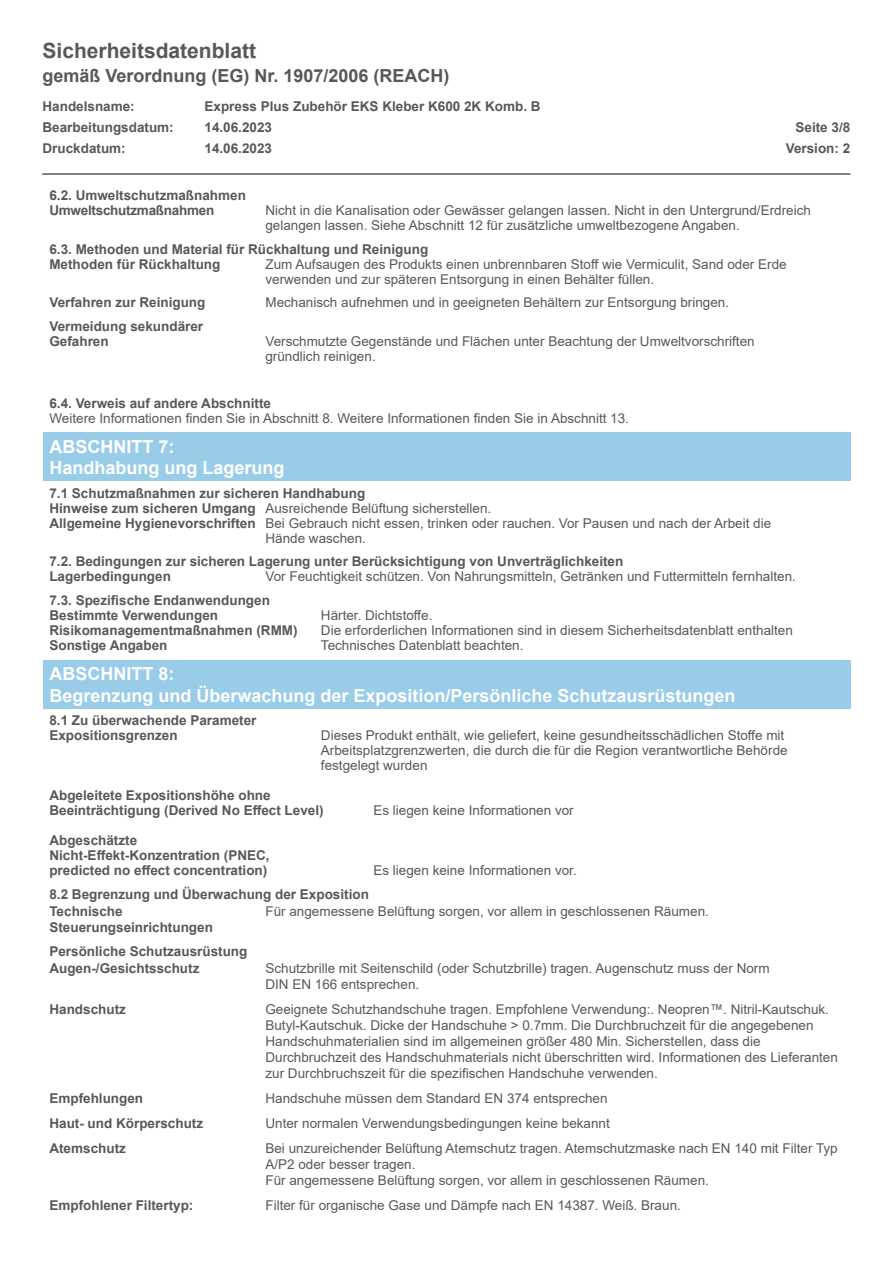
<style>
.page{position:relative;width:893px;height:1263px;background:#fff}
.page>*{position:absolute;margin:0;border:0;box-sizing:border-box;transform-origin:0 0}
.t1{font:700 21px "Arial";color:#57585a}
.t2{font:700 18px "Arial";color:#fff}
.t3{font:700 18px "Arial";color:#57585a}
.t4{font:13.5px/15px "Arial";color:#57585a}
.t5{font:700 13.5px/15px "Arial";color:#57585a}
.t6{font:700 13.5px "Arial";letter-spacing:-.02em;color:#57585a}
.s1{font-weight:700}
</style>
<div class="page">
<hr style="left:42px;top:173px;width:808px;height:2px;background:#57585a">
<div style="left:43px;top:432px;width:807px;height:48px;background:#98cce9"></div>
<div style="left:43px;top:660px;width:807px;height:49px;background:#98cce9"></div>
<h1 class="t1" style="left:43px;top:36px;width:215px">Sicherheitsdatenblatt</h1>
<h2 class="t3" style="left:43px;top:63px;width:409px">gemäß Verordnung (EG) Nr. 1907/2006 (REACH)</h2>
<p class="t5" style="left:43px;top:99px;width:94px">Handelsname:</p>
<p class="t5" style="left:205px;top:99px;width:338px">Express Plus Zubehör EKS Kleber K600 2K Komb. B</p>
<p class="t5" style="left:43px;top:120px;width:133px">Bearbeitungsdatum:</p>
<p class="t5" style="left:205px;top:120px;width:69px">14.06.2023</p>
<p class="t5" style="left:795px;top:120px;width:56px">Seite 3/8</p>
<p class="t5" style="left:43px;top:141px;width:85px">Druckdatum:</p>
<p class="t5" style="left:205px;top:141px;width:69px">14.06.2023</p>
<p class="t5" style="left:786px;top:141px;width:66px">Version: 2</p>
<p class="t5" style="left:49px;top:188px;width:198px">6.2. Umweltschutzmaßnahmen</p>
<p class="t6" style="left:49px;top:201px;width:166px">Umweltschutzmaßnahmen</p>
<p class="t4" style="left:265px;top:203px;width:547px">Nicht in die Kanalisation oder Gewässer gelangen lassen. Nicht in den Untergrund/Erdreich gelangen lassen. Siehe Abschnitt 12 für zusätzliche umweltbezogene Angaben.</p>
<p class="t5" style="left:49px;top:242px;width:380px">6.3. Methoden und Material für Rückhaltung und Reinigung</p>
<p class="t5" style="left:49px;top:257px;width:173px">Methoden für Rückhaltung</p>
<p class="t4" style="left:265px;top:256px;width:523px">Zum Aufsaugen des Produkts einen unbrennbaren Stoff wie Vermiculit, Sand oder Erde verwenden und zur späteren Entsorgung in einen Behälter füllen.</p>
<p class="t5" style="left:49px;top:295px;width:158px">Verfahren zur Reinigung</p>
<p class="t4" style="left:265px;top:295px;width:465px">Mechanisch aufnehmen und in geeigneten Behältern zur Entsorgung bringen.</p>
<p class="t5" style="left:49px;top:319px;width:155px">Vermeidung sekundärer<br>Gefahren</p>
<p class="t4" style="left:265px;top:333px;width:491px">Verschmutzte Gegenstände und Flächen unter Beachtung der Umweltvorschriften gründlich reinigen.</p>
<p class="t4" style="left:49px;top:395px;width:581px"><span class="s1">6.4. Verweis auf andere Abschnitte<br></span>Weitere Informationen finden Sie in Abschnitt 8. Weitere Informationen finden Sie in Abschnitt 13.</p>
<p class="t2" style="left:49px;top:434px;width:126px">ABSCHNITT 7:</p>
<p class="t2" style="left:49px;top:455px;width:237px">Handhabung ung Lagerung</p>
<p class="t5" style="left:49px;top:486px;width:317px">7.1 Schutzmaßnahmen zur sicheren Handhabung</p>
<p class="t4" style="left:49px;top:501px;width:443px"><span class="s1">Hinweise zum sicheren Umgang</span> Ausreichende Belüftung sicherstellen.</p>
<p class="t4" style="left:265px;top:516px;width:507px;text-indent:-216px"><span class="s1">Allgemeine Hygienevorschriften</span> Bei Gebrauch nicht essen, trinken oder rauchen. Vor Pausen und nach der Arbeit die<br>Hände waschen.</p>
<p class="t5" style="left:49px;top:554px;width:575px">7.2. Bedingungen zur sicheren Lagerung unter Berücksichtigung von Unverträglichkeiten</p>
<p class="t5" style="left:49px;top:569px;width:123px">Lagerbedingungen</p>
<p class="t4" style="left:265px;top:569px;width:532px">Vor Feuchtigkeit schützen. Von Nahrungsmitteln, Getränken und Futtermitteln fernhalten.</p>
<p class="t5" style="left:49px;top:593px;width:222px">7.3. Spezifische Endanwendungen</p>
<p class="t5" style="left:49px;top:608px;width:170px">Bestimmte Verwendungen</p>
<p class="t4" style="left:321px;top:608px;width:113px">Härter. Dichtstoffe.</p>
<p class="t5" style="left:49px;top:623px;width:250px">Risikomanagementmaßnahmen (RMM)</p>
<p class="t4" style="left:321px;top:623px;width:473px">Die erforderlichen Informationen sind in diesem Sicherheitsdatenblatt enthalten</p>
<p class="t5" style="left:49px;top:638px;width:120px">Sonstige Angaben</p>
<p class="t4" style="left:321px;top:638px;width:204px">Technisches Datenblatt beachten.</p>
<p class="t2" style="left:49px;top:661px;width:126px">ABSCHNITT 8:</p>
<p class="t2" style="left:49px;top:683px;width:688px">Begrenzung und Überwachung der Exposition/Persönliche Schutzausrüstungen</p>
<p class="t5" style="left:49px;top:713px;width:209px">8.1 Zu überwachende Parameter</p>
<p class="t5" style="left:49px;top:728px;width:130px">Expositionsgrenzen</p>
<p class="t4" style="left:321px;top:728px;width:468px">Dieses Produkt enthält, wie geliefert, keine gesundheitsschädlichen Stoffe mit<br>Arbeitsplatzgrenzwerten, die durch die für die Region verantwortliche Behörde festgelegt wurden</p>
<p class="t5" style="left:49px;top:787px;width:276px">Abgeleitete Expositionshöhe ohne<br>Beeinträchtigung (Derived No Effect Level)</p>
<p class="t4" style="left:373px;top:802px;width:202px">Es liegen keine Informationen vor</p>
<p class="t5" style="left:49px;top:832px;width:222px">Abgeschätzte<br>Nicht-Effekt-Konzentration (PNEC, predicted no effect concentration)</p>
<p class="t4" style="left:373px;top:862px;width:205px">Es liegen keine Informationen vor.</p>
<p class="t5" style="left:49px;top:887px;width:321px">8.2 Begrenzung und Überwachung der Exposition</p>
<p class="t5" style="left:49px;top:903px;width:75px">Technische</p>
<p class="t4" style="left:265px;top:903px;width:445px">Für angemessene Belüftung sorgen, vor allem in geschlossenen Räumen.</p>
<p class="t5" style="left:49px;top:920px;width:165px">Steuerungseinrichtungen</p>
<p class="t5" style="left:49px;top:944px;width:200px">Persönliche Schutzausrüstung</p>
<p class="t5" style="left:49px;top:960px;width:152px">Augen-/Gesichtsschutz</p>
<p class="t4" style="left:265px;top:960px;width:506px;line-height:16.2px">Schutzbrille mit Seitenschild (oder Schutzbrille) tragen. Augenschutz muss der Norm<br>DIN EN 166 entsprechen.</p>
<p class="t5" style="left:49px;top:1001px;width:78px">Handschutz</p>
<p class="t4" style="left:265px;top:1001px;width:574px;line-height:16.2px">Geeignete Schutzhandschuhe tragen. Empfohlene Verwendung:. Neopren™. Nitril-Kautschuk.<br>Butyl-Kautschuk. Dicke der Handschuhe &gt; 0.7mm. Die Durchbruchzeit für die angegebenen Handschuhmaterialien sind im allgemeinen größer 480 Min. Sicherstellen, dass die Durchbruchzeit des Handschuhmaterials nicht überschritten wird. Informationen des Lieferanten zur Durchbruchszeit für die spezifischen Handschuhe verwenden.</p>
<p class="t5" style="left:49px;top:1091px;width:95px">Empfehlungen</p>
<p class="t4" style="left:265px;top:1091px;width:344px">Handschuhe müssen dem Standard EN 374 entsprechen</p>
<p class="t5" style="left:49px;top:1116px;width:155px">Haut- und Körperschutz</p>
<p class="t4" style="left:265px;top:1115px;width:346px">Unter normalen Verwendungsbedingungen keine bekannt</p>
<p class="t5" style="left:49px;top:1140px;width:78px">Atemschutz</p>
<p class="t4" style="left:265px;top:1139px;width:574px;line-height:16.2px">Bei unzureichender Belüftung Atemschutz tragen. Atemschutzmaske nach EN 140 mit Filter Typ<br>A/P2 oder besser tragen.</p>
<p class="t4" style="left:265px;top:1172px;width:445px">Für angemessene Belüftung sorgen, vor allem in geschlossenen Räumen.</p>
<p class="t5" style="left:49px;top:1197px;width:146px">Empfohlener Filtertyp:</p>
<p class="t4" style="left:265px;top:1197px;width:417px">Filter für organische Gase und Dämpfe nach EN 14387. Weiß. Braun.</p>
</div>
